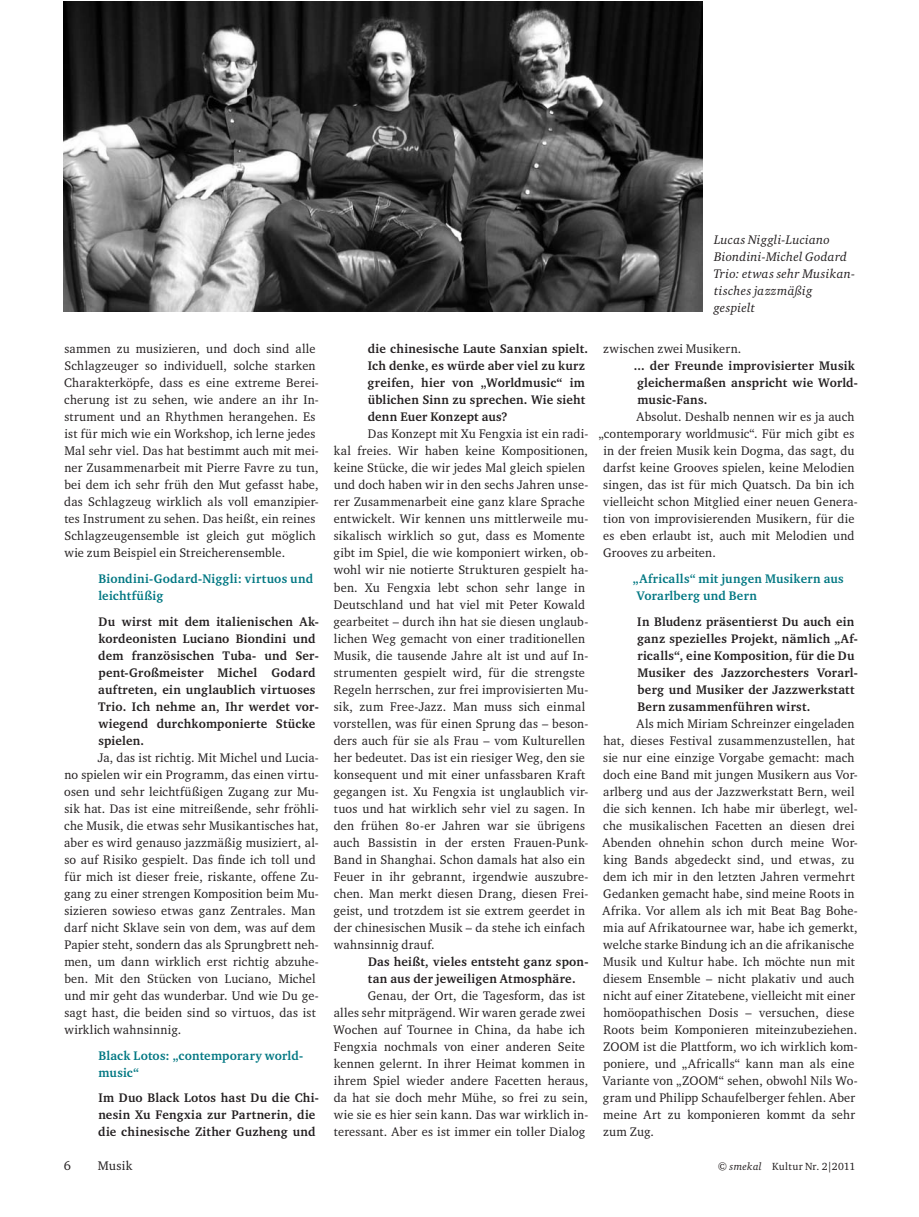
<style>
.page{position:relative;width:919px;height:1217px;background:#fff}
.page>*{position:absolute;margin:0;border:0;box-sizing:border-box;transform-origin:0 0}
.t1{font:12.75px/17px "Charter ITC Regu OS";letter-spacing:.015em;color:#231f20}
.t2{font:12.75px/17px "Charter ITC Bold OS";letter-spacing:.025em;color:#231f20}
.t3{font:700 12.75px/17px "Charter ITC";letter-spacing:.025em;color:#231f20}
.t4{font:12.75px/17px "Charter ITC Bold OS";letter-spacing:.02em;color:#007782}
.t5{font:12.75px/17px "Charter ITC Regu Ital OS";letter-spacing:.02em;color:#231f20}
.t6{font:12.75px "Charter ITC";letter-spacing:.02em;color:#231f20}
.t7{font:10.65px "Charter ITC";letter-spacing:.025em;color:#231f20}
.s1{font-style:italic}
</style>
<div class="page">
<img style="left:64px;top:1px;width:638px;height:311px">
<p class="t1" style="left:64px;top:340px;width:256px">sammen zu musizieren, und doch sind alle Schlagzeuger so individuell, solche starken Charakterköpfe, dass es eine extreme Berei&shy;cherung ist zu sehen, wie andere an ihr In&shy;strument und an Rhythmen herangehen. Es ist für mich wie ein Workshop, ich lerne jedes Mal sehr viel. Das hat bestimmt auch mit mei&shy;ner Zusammenarbeit mit Pierre Favre zu tun, bei dem ich sehr früh den Mut gefasst habe, das Schlagzeug wirklich als voll emanzipier&shy;tes Instrument zu sehen. Das heißt, ein reines Schlagzeugensemble ist gleich gut möglich wie zum Beispiel ein Streicherensemble.</p>
<p class="t4" style="left:98px;top:569px;width:216px">Biondini-Godard-Niggli: virtuos und leichtfüßig</p>
<p class="t2" style="left:98px;top:612px;width:222px">Du wirst mit dem italienischen Ak&shy;kordeonisten Luciano Biondini und dem französischen Tuba- und Ser&shy;pent-Großmeister Michel Godard auftreten, ein unglaublich virtuoses<br>Trio. Ich nehme an, Ihr werdet vor&shy;wiegend durchkomponierte Stücke spielen.</p>
<p class="t1" style="left:64px;top:748px;width:256px;text-indent:34px">Ja, das ist richtig. Mit Michel und Lucia&shy;no spielen wir ein Programm, das einen virtu&shy;osen und sehr leichtfüßigen Zugang zur Mu&shy;sik hat. Das ist eine mitreißende, sehr fröhli&shy;che Musik, die etwas sehr Musikantisches hat, aber es wird genauso jazzmäßig musiziert, al&shy;so auf Risiko gespielt. Das finde ich toll und für mich ist dieser freie, riskante, offene Zu&shy;gang zu einer strengen Komposition beim Mu&shy;sizieren sowieso etwas ganz Zentrales. Man darf nicht Sklave sein von dem, was auf dem Papier steht, sondern das als Sprungbrett neh&shy;men, um dann wirklich erst richtig abzuhe&shy;ben. Mit den Stücken von Luciano, Michel und mir geht das wunderbar. Und wie Du ge&shy;sagt hast, die beiden sind so virtuos, das ist wirklich wahnsinnig.</p>
<p class="t4" style="left:99px;top:1046px;width:206px">Black Lotos: „contemporary world&shy;music“</p>
<p class="t2" style="left:98px;top:1088px;width:222px">Im Duo Black Lotos hast Du die Chi&shy;nesin Xu Fengxia zur Partnerin, die die chinesische Zither Guzheng und</p>
<p class="t5" style="left:713px;top:230px;width:143px">Lucas Niggli-Luciano<br>Biondini-Michel Godard<br>Trio: etwas sehr Musikan&shy;tisches jazzmäßig gespielt</p>
<p class="t2" style="left:367px;top:340px;width:222px">die chinesische Laute Sanxian spielt.<br>Ich denke, es würde aber viel zu kurz greifen, hier von „Worldmusic“ im üblichen Sinn zu sprechen. Wie sieht denn Euer Konzept aus?</p>
<p class="t1" style="left:333px;top:425px;width:256px;text-indent:34px">Das Konzept mit Xu Fengxia ist ein radi&shy;kal freies. Wir haben keine Kompositionen, keine Stücke, die wir jedes Mal gleich spielen und doch haben wir in den sechs Jahren unse&shy;rer Zusammenarbeit eine ganz klare Sprache entwickelt. Wir kennen uns mittlerweile mu&shy;sikalisch wirklich so gut, dass es Momente gibt im Spiel, die wie komponiert wirken, ob&shy;wohl wir nie notierte Strukturen gespielt ha&shy;ben. Xu Fengxia lebt schon sehr lange in Deutschland und hat viel mit Peter Kowald gearbeitet – durch ihn hat sie diesen unglaub&shy;lichen Weg gemacht von einer traditionellen Musik, die tausende Jahre alt ist und auf In&shy;strumenten gespielt wird, für die strengste Regeln herrschen, zur frei improvisierten Mu&shy;sik, zum Free-Jazz. Man muss sich einmal vorstellen, was für einen Sprung das – beson&shy;ders auch für sie als Frau – vom Kulturellen her bedeutet. Das ist ein riesiger Weg, den sie konsequent und mit einer unfassbaren Kraft gegangen ist. Xu Fengxia ist unglaublich vir&shy;tuos und hat wirklich sehr viel zu sagen. In den frühen 80-er Jahren war sie übrigens auch Bassistin in der ersten Frauen-Punk-Band in Shanghai. Schon damals hat also ein Feuer in ihr gebrannt, irgendwie auszubre&shy;chen. Man merkt diesen Drang, diesen Frei&shy;geist, und trotzdem ist sie extrem geerdet in der chinesischen Musik – da stehe ich einfach wahnsinnig drauf.</p>
<p class="t2" style="left:368px;top:952px;width:222px">Das heißt, vieles entsteht ganz spon&shy;tan aus der jeweiligen Atmosphäre.</p>
<p class="t1" style="left:333px;top:986px;width:256px;text-indent:34px">Genau, der Ort, die Tagesform, das ist alles sehr mitprägend. Wir waren gerade zwei Wochen auf Tournee in China, da habe ich Fengxia nochmals von einer anderen Seite kennen gelernt. In ihrer Heimat kommen in ihrem Spiel wieder andere Facetten heraus, da hat sie doch mehr Mühe, so frei zu sein, wie sie es hier sein kann. Das war wirklich in&shy;teressant. Aber es ist immer ein toller Dialog</p>
<p class="t1" style="left:603px;top:340px;width:140px">zwischen zwei Musikern.</p>
<p class="t2" style="left:633px;top:357px;width:225px">... der Freunde improvisierter Musik gleichermaßen anspricht wie World&shy;music-Fans.</p>
<p class="t1" style="left:636px;top:408px;width:219px">Absolut. Deshalb nennen wir es ja auch</p>
<p class="t1" style="left:598px;top:425px;width:257px">„contemporary worldmusic“. Für mich gibt es</p>
<p class="t1" style="left:603px;top:442px;width:252px">in der freien Musik kein Dogma, das sagt, du</p>
<p class="t1" style="left:603px;top:459px;width:253px">darfst keine Grooves spielen, keine Melodien</p>
<p class="t1" style="left:603px;top:476px;width:253px">singen, das ist für mich Quatsch. Da bin ich</p>
<p class="t1" style="left:603px;top:493px;width:256px">vielleicht schon Mitglied einer neuen Genera-</p>
<p class="t1" style="left:603px;top:510px;width:252px">tion von improvisierenden Musikern, für die</p>
<p class="t1" style="left:603px;top:527px;width:253px">es eben erlaubt ist, auch mit Melodien und</p>
<p class="t1" style="left:603px;top:544px;width:114px">Grooves zu arbeiten.</p>
<p class="t4" style="left:637px;top:569px;width:208px;text-indent:-4px">„Africalls“ mit jungen Musikern aus<br>Vorarlberg und Bern</p>
<p class="t3" style="left:637px;top:612px;width:222px">In Bludenz präsentierst Du auch ein ganz spezielles Projekt, nämlich „Af&shy;ricalls“, eine Komposition, für die Du Musiker des Jazzorchesters Vorarl&shy;berg und Musiker der Jazzwerkstatt Bern zusammenführen wirst.</p>
<p class="t1" style="left:602px;top:714px;width:257px;text-indent:34px">Als mich Miriam Schreinzer eingeladen hat, dieses Festival zusammenzustellen, hat sie nur eine einzige Vorgabe gemacht: mach doch eine Band mit jungen Musikern aus Vor&shy;arlberg und aus der Jazzwerkstatt Bern, weil die sich kennen. Ich habe mir überlegt, wel&shy;che musikalischen Facetten an diesen drei Abenden ohnehin schon durch meine Wor&shy;king Bands abgedeckt sind, und etwas, zu dem ich mir in den letzten Jahren vermehrt Gedanken gemacht habe, sind meine Roots in Afrika. Vor allem als ich mit Beat Bag Bohe&shy;mia auf Afrikatournee war, habe ich gemerkt, welche starke Bindung ich an die afrikanische Musik und Kultur habe. Ich möchte nun mit diesem Ensemble – nicht plakativ und auch nicht auf einer Zitatebene, vielleicht mit einer homöopathischen Dosis – versuchen, diese Roots beim Komponieren miteinzubeziehen.<br>ZOOM ist die Plattform, wo ich wirklich kom&shy;poniere, und „Africalls“ kann man als eine Variante von „ZOOM“ sehen, obwohl Nils Wo&shy;gram und Philipp Schaufelberger fehlen. Aber meine Art zu komponieren kommt da sehr zum Zug.</p>
<p class="t6" style="left:64px;top:1157px;width:9px">6</p>
<p class="t6" style="left:98px;top:1157px;width:36px">Musik</p>
<p class="t7" style="left:717px;top:1159px;width:139px"><span class="s1">© smekal</span> Kultur Nr. 2|2011</p>
</div>
